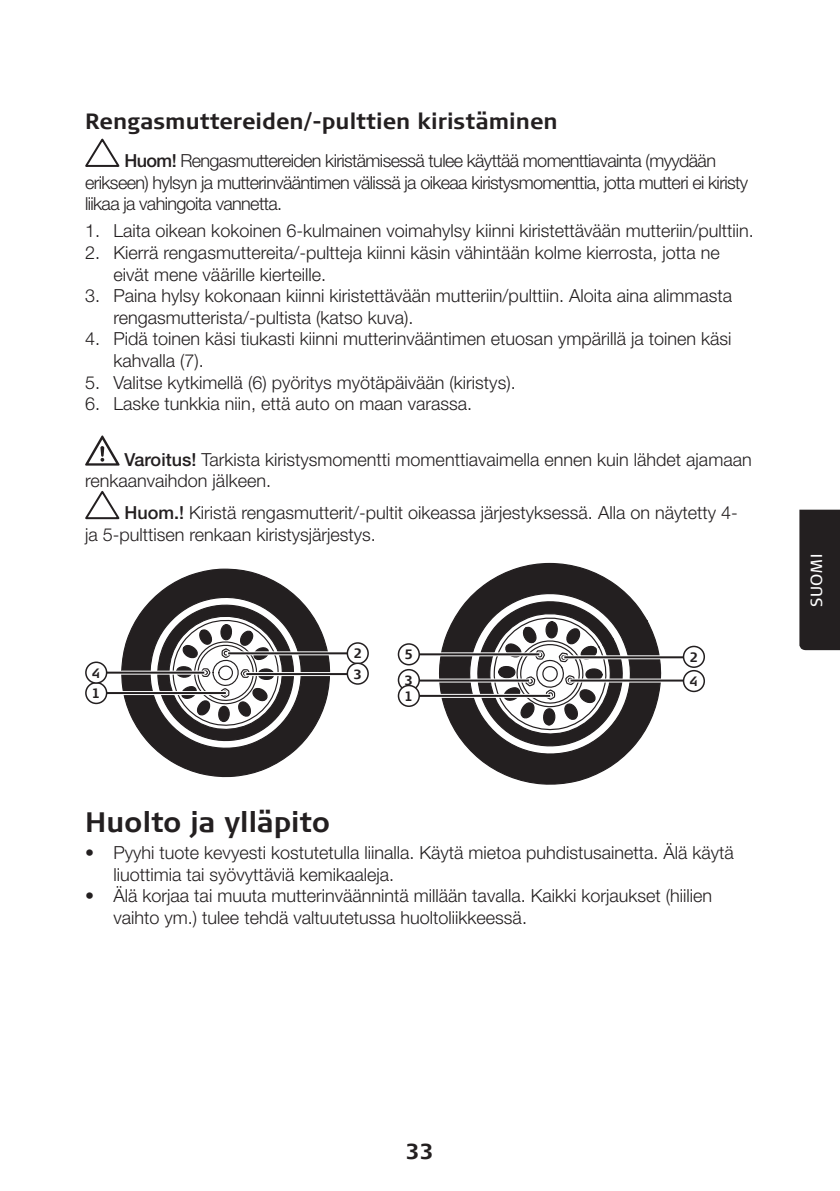
<style>
.page{position:relative;width:840px;height:1191px;background:#fff}
.page>*{position:absolute;margin:0;border:0;box-sizing:border-box;transform-origin:0 0}
.Bruks_-_Nytt_Avsnitt{font:700 28px "Signa Offc";color:#231f20}
.Bruks_-_Underrubrik{font:700 22px "Signa Offc";color:#231f20}
.Bruks_-_Brödtext_med{font:300 18px/21.6px "Helvetica Neue LT Std";color:#231f20}
.Bruks_-_Brödtext{font:300 18px/21.6px "Helvetica Neue LT Std";color:#231f20}
.Bruks_-_Brödtext_med-2{font:300 18px/21.6px "Helvetica Neue LT Std";letter-spacing:-.035em;color:#231f20}
.t1{font:16px "Signa Offc";letter-spacing:.045em;color:#fff}
.t2{font:700 13.6px "Signa Offc";color:#231f20}
.s1{font-weight:500}
</style>
<div class="page">
<div style="left:799px;top:509px;width:40px;height:141px;background:#231f20"></div>
<svg style="left:121px;top:568px;width:210px;height:210px"></svg>
<svg style="left:149px;top:595px;width:154px;height:155px"></svg>
<hr style="left:96px;top:691px;width:130px;height:4px;background:#f4f4f4">
<svg style="left:228px;top:651px;width:118px;height:4px"></svg>
<svg style="left:246px;top:672px;width:100px;height:4px"></svg>
<svg style="left:107px;top:670px;width:97px;height:4px"></svg>
<hr style="left:96px;top:692px;width:130px;height:2px;background:#231f20">
<hr style="left:228px;top:652px;width:129px;height:2px;background:#231f20">
<hr style="left:246px;top:673px;width:111px;height:2px;background:#231f20">
<hr style="left:96px;top:671px;width:108px;height:2px;background:#231f20">
<div style="left:86px;top:682px;width:21px;height:21px;background:#fff;border-radius:50%"></div>
<div style="left:85px;top:682px;width:22px;height:22px;border:2px solid #231f20;border-radius:50%"></div>
<div style="left:86px;top:662px;width:21px;height:21px;background:#fff;border-radius:50%"></div>
<div style="left:85px;top:661px;width:22px;height:23px;border:2px solid #231f20;border-radius:50%"></div>
<div style="left:347px;top:643px;width:21px;height:20px;background:#fff;border-radius:50%"></div>
<div style="left:346px;top:642px;width:22px;height:22px;border:2px solid #231f20;border-radius:50%"></div>
<div style="left:347px;top:663px;width:21px;height:21px;background:#fff;border-radius:50%"></div>
<div style="left:346px;top:662px;width:22px;height:23px;border:2px solid #231f20;border-radius:50%"></div>
<svg style="left:439px;top:562px;width:222px;height:223px"></svg>
<svg style="left:468px;top:591px;width:163px;height:166px"></svg>
<svg style="left:420px;top:694px;width:130px;height:4px"></svg>
<svg style="left:564px;top:655px;width:118px;height:4px"></svg>
<svg style="left:420px;top:678px;width:109px;height:4px"></svg>
<svg style="left:570px;top:678px;width:112px;height:4px"></svg>
<svg style="left:420px;top:652px;width:119px;height:4px"></svg>
<hr style="left:408px;top:695px;width:142px;height:2px;background:#231f20">
<hr style="left:564px;top:656px;width:129px;height:2px;background:#231f20">
<hr style="left:408px;top:679px;width:121px;height:2px;background:#231f20">
<hr style="left:570px;top:679px;width:123px;height:2px;background:#231f20">
<hr style="left:408px;top:653px;width:131px;height:2px;background:#231f20">
<div style="left:398px;top:644px;width:21px;height:20px;background:#fff;border-radius:50%"></div>
<div style="left:397px;top:643px;width:23px;height:22px;border:2px solid #231f20;border-radius:50%"></div>
<div style="left:398px;top:669px;width:21px;height:21px;background:#fff;border-radius:50%"></div>
<div style="left:397px;top:669px;width:23px;height:22px;border:2px solid #231f20;border-radius:50%"></div>
<div style="left:398px;top:685px;width:21px;height:21px;background:#fff;border-radius:50%"></div>
<div style="left:397px;top:685px;width:23px;height:22px;border:2px solid #231f20;border-radius:50%"></div>
<div style="left:683px;top:646px;width:20px;height:21px;background:#fff;border-radius:50%"></div>
<div style="left:682px;top:645px;width:22px;height:23px;border:2px solid #231f20;border-radius:50%"></div>
<div style="left:683px;top:670px;width:20px;height:21px;background:#fff;border-radius:50%"></div>
<div style="left:682px;top:670px;width:22px;height:22px;border:2px solid #231f20;border-radius:50%"></div>
<svg style="left:85px;top:138px;width:35px;height:29px"></svg>
<svg style="left:85px;top:435px;width:34px;height:30px"></svg>
<svg style="left:85px;top:490px;width:35px;height:30px"></svg>
<p class="Bruks_-_Underrubrik" style="left:85px;top:109px;width:474px">Rengasmuttereiden/-pulttien kiristäminen</p>
<p class="Bruks_-_Brödtext_med-2" style="left:85px;top:149px;width:664px;text-indent:39px"><span class="s1">Huom!</span> Rengasmuttereiden kiristämisessä tulee käyttää momenttiavainta (myydään erikseen) hylsyn ja mutterinvääntimen välissä ja oikeaa kiristysmomenttia, jotta mutteri ei kiristy liikaa ja vahingoita vannetta.</p>
<p class="Bruks_-_Brödtext_med" style="left:85px;top:220px;width:670px">1. Laita oikean kokoinen 6-kulmainen voimahylsy kiinni kiristettävään mutteriin/pulttiin.</p>
<p class="Bruks_-_Brödtext_med" style="left:113px;top:241px;width:607px;text-indent:-28px">2. Kierrä rengasmuttereita/-pultteja kiinni käsin vähintään kolme kierrosta, jotta ne eivät mene väärille kierteille.</p>
<p class="Bruks_-_Brödtext_med" style="left:113px;top:285px;width:620px;text-indent:-28px">3. Paina hylsy kokonaan kiinni kiristettävään mutteriin/pulttiin. Aloita aina alimmasta rengasmutterista/-pultista (katso kuva).</p>
<p class="Bruks_-_Brödtext_med" style="left:113px;top:328px;width:619px;text-indent:-28px">4. Pidä toinen käsi tiukasti kiinni mutterinvääntimen etuosan ympärillä ja toinen käsi kahvalla (7).</p>
<p class="Bruks_-_Brödtext_med" style="left:85px;top:371px;width:432px">5. Valitse kytkimellä (6) pyöritys myötäpäivään (kiristys).</p>
<p class="Bruks_-_Brödtext_med" style="left:85px;top:393px;width:388px">6. Laske tunkkia niin, että auto on maan varassa.</p>
<p class="Bruks_-_Brödtext" style="left:85px;top:448px;width:667px;text-indent:39px"><span class="s1">Varoitus!</span> Tarkista kiristysmomentti momenttiavaimella ennen kuin lähdet ajamaan renkaanvaihdon jälkeen.</p>
<p class="Bruks_-_Brödtext" style="left:85px;top:501px;width:654px;text-indent:39px"><span class="s1">Huom.!</span> Kiristä rengasmutterit/-pultit oikeassa järjestyksessä. Alla on näytetty 4- ja 5-pulttisen renkaan kiristysjärjestys.</p>
<p class="t2" style="left:92px;top:665px;width:10px">4</p>
<p class="t2" style="left:92px;top:685px;width:10px">1</p>
<p class="t2" style="left:353px;top:645px;width:10px">2</p>
<p class="t2" style="left:353px;top:666px;width:10px">3</p>
<p class="t2" style="left:404px;top:646px;width:10px">5</p>
<p class="t2" style="left:404px;top:672px;width:10px">3</p>
<p class="t2" style="left:404px;top:688px;width:10px">1</p>
<p class="t2" style="left:689px;top:649px;width:10px">2</p>
<p class="t2" style="left:689px;top:673px;width:10px">4</p>
<p class="Bruks_-_Nytt_Avsnitt" style="left:85px;top:806px;width:246px">Huolto ja ylläpito</p>
<p class="Bruks_-_Brödtext_med" style="left:113px;top:841px;width:621px;text-indent:-28px">• Pyyhi tuote kevyesti kostutetulla liinalla. Käytä mietoa puhdistusainetta. Älä käytä liuottimia tai syövyttäviä kemikaaleja.</p>
<p class="Bruks_-_Brödtext_med" style="left:113px;top:884px;width:600px;text-indent:-28px">• Älä korjaa tai muuta mutterinväännintä millään tavalla. Kaikki korjaukset (hiilien vaihto ym.) tulee tehdä valtuutetussa huoltoliikkeessä.</p>
<p class="t1" style="left:806px;top:607px;width:55px;rotate:-90deg">SUOMI</p>
<p class="Bruks_-_Underrubrik" style="left:405px;top:1138px;width:30px">33</p>
</div>
